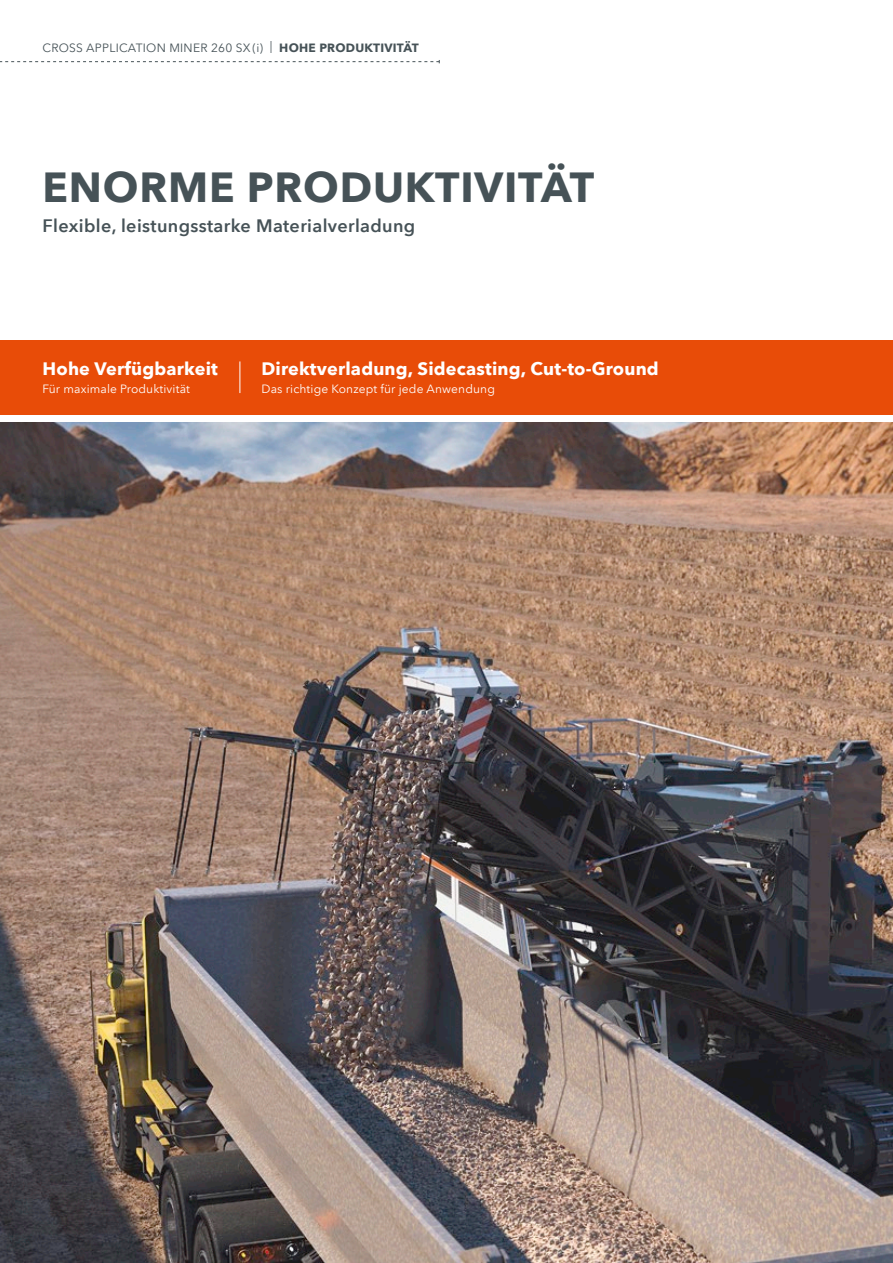
<style>
.page{position:relative;width:893px;height:1263px;background:#fff}
.page>*{position:absolute;margin:0;border:0;box-sizing:border-box;transform-origin:0 0}
.t1{font:700 42px "Avenir Next LT Pro";letter-spacing:.02em;color:#465257}
.t2{font:700 18px "Avenir Next LT Pro";letter-spacing:.01em;color:#fff}
.t3{font:600 18px "Avenir Next LT Pro";letter-spacing:.02em;color:#465257}
.t4{font:12px "Avenir Next LT Pro";letter-spacing:.01em;color:#fff}
.t5{font:12px "Avenir Next LT Pro";letter-spacing:.02em;color:#465257}
.s1{font-weight:700}
</style>
<div class="page">
<svg style="left:0;top:60px;width:440px;height:3px"></svg>
<img style="left:0;top:423px;width:893px;height:840px">
<div style="left:0;top:340px;width:893px;height:74px;background:#e84c08"></div>
<hr style="left:240px;top:361px;width:1px;height:32px;background:#fff">
<p class="t5" style="left:43px;top:40px;width:378px">CROSS APPLICATION MINER 260 SX(i) | <span class="s1">HOHE PRODUKTIVITÄT</span></p>
<h1 class="t1" style="left:43px;top:161px;width:553px">ENORME PRODUKTIVITÄT</h1>
<p class="t3" style="left:43px;top:215px;width:374px">Flexible, leistungsstarke Materialverladung</p>
<p class="t2" style="left:43px;top:358px;width:177px">Hohe Verfügbarkeit</p>
<p class="t4" style="left:43px;top:382px;width:149px">Für maximale Produktivität</p>
<p class="t2" style="left:262px;top:358px;width:399px">Direktverladung, Sidecasting, Cut-to-Ground</p>
<p class="t4" style="left:262px;top:382px;width:235px">Das richtige Konzept für jede Anwendung</p>
</div>
